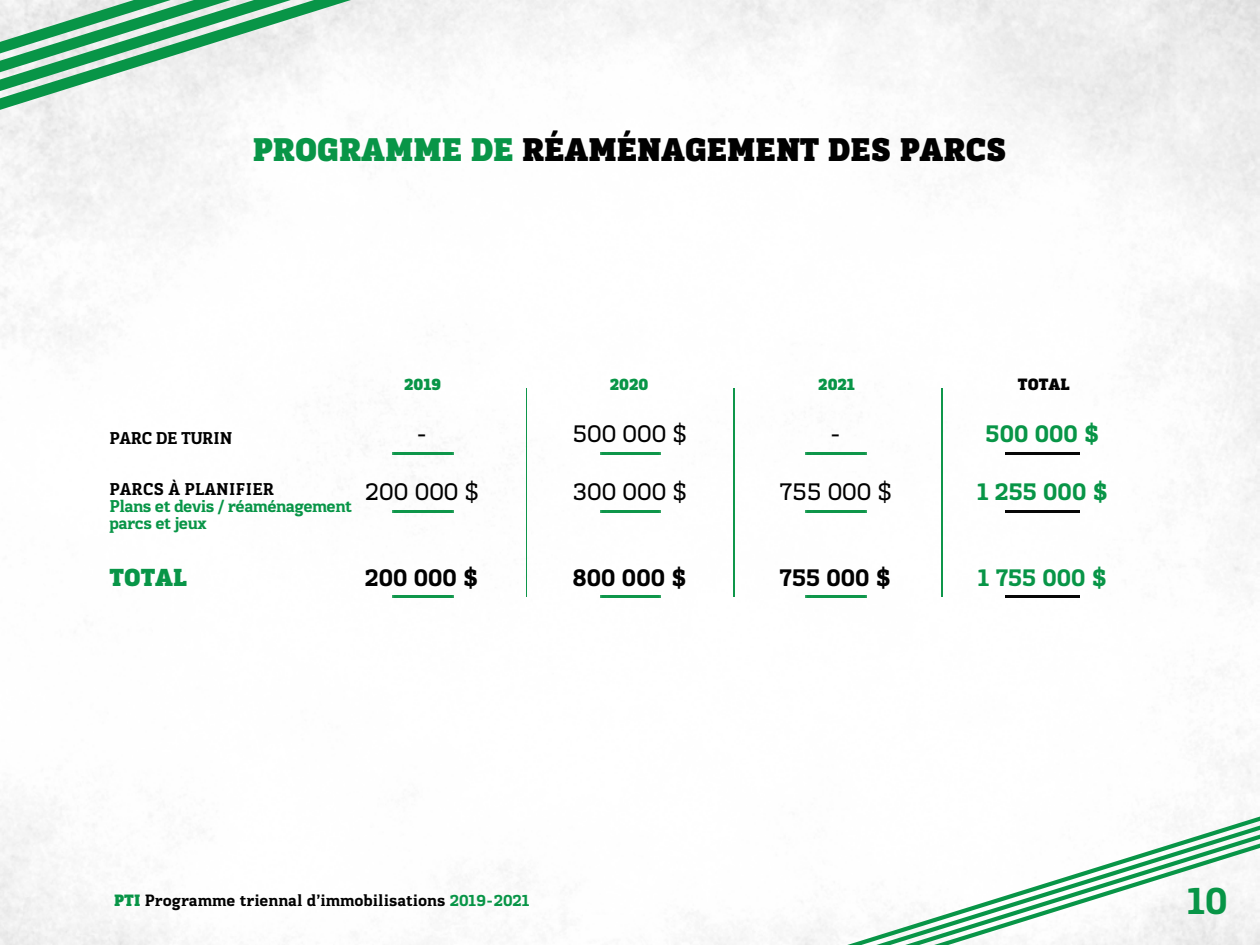
<style>
.page{position:relative;width:1260px;height:945px;background:#fff}
.page>*{position:absolute;margin:0;border:0;box-sizing:border-box;transform-origin:0 0}
.t1{font:700 39.55px "Kondolar";color:#089547}
.t2{font:900 33.6px "Kondolar";color:#010101}
.t3{font:25.2px "Kondolar";color:#010101}
.t4{font:700 25.2px "Kondolar";color:#089547}
.t5{font:700 25.2px "Kondolar";color:#010101}
.t6{font:900 25.2px "Kondolar";color:#089547}
.t7{font:700 17.5px/16.8px "Kondolar";letter-spacing:-.03em;color:#089547}
.t8{font:700 17.5px "Kondolar";color:#010101}
.t9{font:700 17.5px "Kondolar";letter-spacing:-.025em;color:#010101}
.t10{font:700 16.8px "Kondolar";color:#010101}
.t11{font:900 16.8px "Kondolar";color:#089547}
.t12{font:900 16.8px "Kondolar";color:#010101}
.s1{color:#089547}
.s2{font-weight:900;color:#089547}
</style>
<div class="page">
<img style="left:0;top:0;width:1260px;height:945px">
<svg style="left:0;top:0;width:351px;height:110px"></svg>
<svg style="left:847px;top:817px;width:413px;height:128px"></svg>
<img style="left:392px;top:595px;width:61px;height:3px">
<img style="left:600px;top:595px;width:61px;height:3px">
<img style="left:806px;top:595px;width:61px;height:3px">
<img style="left:1005px;top:595px;width:74px;height:3px">
<img style="left:392px;top:510px;width:61px;height:2px">
<img style="left:600px;top:510px;width:61px;height:2px">
<img style="left:806px;top:510px;width:61px;height:2px">
<img style="left:1005px;top:510px;width:74px;height:2px">
<img style="left:392px;top:452px;width:61px;height:2px">
<img style="left:600px;top:452px;width:61px;height:2px">
<img style="left:806px;top:452px;width:61px;height:2px">
<img style="left:1005px;top:452px;width:74px;height:2px">
<img style="left:526px;top:388px;width:1px;height:209px">
<img style="left:734px;top:388px;width:1px;height:209px">
<img style="left:942px;top:388px;width:1px;height:209px">
<h2 class="t2" style="left:253px;top:127px;width:755px"><span class="s1">PROGRAMME DE</span> RÉAMÉNAGEMENT DES PARCS</h2>
<p class="t11" style="left:404px;top:374px;width:39px">2019</p>
<p class="t11" style="left:610px;top:374px;width:40px">2020</p>
<p class="t11" style="left:818px;top:374px;width:38px">2021</p>
<p class="t12" style="left:1018px;top:374px;width:53px">TOTAL</p>
<p class="t9" style="left:109px;top:427px;width:124px">PARC DE TURIN</p>
<h3 class="t3" style="left:416px;top:418px;width:12px">-</h3>
<h3 class="t3" style="left:573px;top:418px;width:116px">500 000 $</h3>
<h3 class="t3" style="left:830px;top:418px;width:12px">-</h3>
<h3 class="t4" style="left:986px;top:418px;width:115px">500 000 $</h3>
<p class="t8" style="left:109px;top:478px;width:166px">PARCS À PLANIFIER</p>
<p class="t7" style="left:109px;top:498px;width:244px">Plans et devis / réaménagement parcs et jeux</p>
<h3 class="t3" style="left:365px;top:475px;width:116px">200 000 $</h3>
<h3 class="t3" style="left:573px;top:475px;width:116px">300 000 $</h3>
<h3 class="t3" style="left:779px;top:475px;width:114px">755 000 $</h3>
<h3 class="t4" style="left:977px;top:475px;width:133px">1 255 000 $</h3>
<h3 class="t6" style="left:109px;top:561px;width:79px">TOTAL</h3>
<h3 class="t5" style="left:365px;top:561px;width:115px">200 000 $</h3>
<h3 class="t5" style="left:573px;top:561px;width:116px">800 000 $</h3>
<h3 class="t5" style="left:780px;top:561px;width:113px">755 000 $</h3>
<h3 class="t4" style="left:978px;top:561px;width:131px">1 755 000 $</h3>
<p class="t10" style="left:114px;top:890px;width:417px"><span class="s2">PTI</span> Programme triennal d’immobilisations <span class="s1">2019-2021</span></p>
<h1 class="t1" style="left:1187px;top:874px;width:42px">10</h1>
</div>
